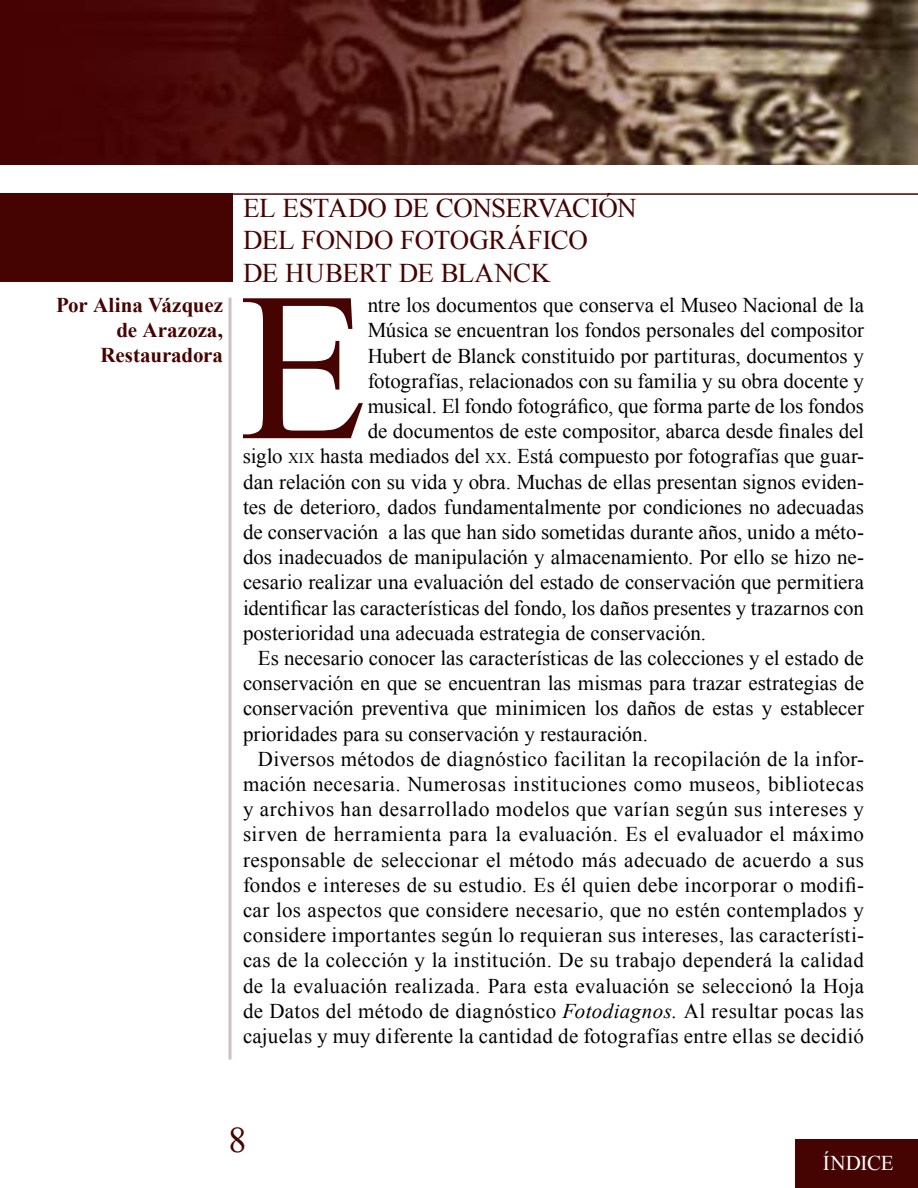
<style>
.page{position:relative;width:918px;height:1188px;background:#fff}
.page>*{position:absolute;margin:0;border:0;box-sizing:border-box;transform-origin:0 0}
.t1{font:211.35px "Times New Roman";color:#450402}
.t2{font:36px "Times New Roman";color:#450402}
.t3{font:27px/32.4px "Times New Roman";letter-spacing:-.015em;color:#450402}
.t4{font:21px "Times New Roman";letter-spacing:.005em;color:#000}
.t5{font:21px "Times New Roman";letter-spacing:.025em;color:#000}
.t6{font:21px "Times New Roman";letter-spacing:.03em;color:#000}
.t7{font:700 21px/25.2px "Times New Roman";letter-spacing:-.005em;color:#450402;text-align:right}
.t8{font:21px "Times New Roman";letter-spacing:-.005em;color:#fff}
.s1{font-size:14.7px}
.s2{font-style:italic}
</style>
<div class="page">
<div style="left:795px;top:1140px;width:123px;height:48px;background:#450402"></div>
<img style="left:0;top:0;width:918px;height:165px">
<hr style="left:232px;top:193px;width:686px;height:2px;background:#460201">
<div style="left:0;top:193px;width:233px;height:89px;background:#450402"></div>
<hr style="left:229px;top:298px;width:3px;height:762px;background:#d1c0c0">
<p class="t7" style="left:56px;top:292px;width:168px">Por Alina Vázquez de Arazoza,<br>Restauradora</p>
<p class="t3" style="left:243px;top:191px;width:395px">EL ESTADO DE CONSERVACIÓN<br>DEL FONDO FOTOGRÁFICO<br>DE HUBERT DE BLANCK</p>
<h1 class="t1" style="left:239px;top:225px;width:131px">E</h1>
<p class="t4" style="left:368px;top:291px;width:498px">ntre los documentos que conserva el Museo Nacional de la</p>
<p class="t4" style="left:368px;top:316px;width:498px">Música se encuentran los fondos personales del compositor</p>
<p class="t4" style="left:368px;top:341px;width:498px">Hubert de Blanck constituido por partituras, documentos y</p>
<p class="t4" style="left:368px;top:367px;width:498px">fotografías, relacionados con su familia y su obra docente y</p>
<p class="t4" style="left:368px;top:392px;width:498px">musical. El fondo fotográfico, que forma parte de los fondos</p>
<p class="t4" style="left:368px;top:417px;width:498px">de documentos de este compositor, abarca desde finales del</p>
<p class="t4" style="left:243px;top:442px;width:622px">siglo <span class="s1">XIX</span> hasta mediados del <span class="s1">XX</span>. Está compuesto por fotografías que guar-</p>
<p class="t4" style="left:243px;top:467px;width:622px">dan relación con su vida y obra. Muchas de ellas presentan signos eviden-</p>
<p class="t4" style="left:243px;top:493px;width:623px">tes de deterioro, dados fundamentalmente por condiciones no adecuadas</p>
<p class="t4" style="left:243px;top:518px;width:622px">de conservación a las que han sido sometidas durante años, unido a méto-</p>
<p class="t4" style="left:243px;top:543px;width:622px">dos inadecuados de manipulación y almacenamiento. Por ello se hizo ne-</p>
<p class="t4" style="left:243px;top:568px;width:623px">cesario realizar una evaluación del estado de conservación que permitiera</p>
<p class="t4" style="left:243px;top:593px;width:622px">identificar las características del fondo, los daños presentes y trazarnos con</p>
<p class="t4" style="left:243px;top:619px;width:465px">posterioridad una adecuada estrategia de conservación.</p>
<p class="t4" style="left:258px;top:644px;width:607px">Es necesario conocer las características de las colecciones y el estado de</p>
<p class="t4" style="left:243px;top:669px;width:623px">conservación en que se encuentran las mismas para trazar estrategias de</p>
<p class="t4" style="left:243px;top:694px;width:622px">conservación preventiva que minimicen los daños de estas y establecer</p>
<p class="t4" style="left:243px;top:719px;width:406px">prioridades para su conservación y restauración.</p>
<p class="t4" style="left:258px;top:745px;width:607px">Diversos métodos de diagnóstico facilitan la recopilación de la infor-</p>
<p class="t5" style="left:243px;top:770px;width:622px">mación necesaria. Numerosas instituciones como museos, bibliotecas</p>
<p class="t6" style="left:243px;top:795px;width:622px">y archivos han desarrollado modelos que varían según sus intereses y</p>
<p class="t4" style="left:243px;top:820px;width:622px">sirven de herramienta para la evaluación. Es el evaluador el máximo</p>
<p class="t4" style="left:243px;top:845px;width:622px">responsable de seleccionar el método más adecuado de acuerdo a sus</p>
<p class="t4" style="left:243px;top:871px;width:622px">fondos e intereses de su estudio. Es él quien debe incorporar o modifi-</p>
<p class="t4" style="left:243px;top:896px;width:623px">car los aspectos que considere necesario, que no estén contemplados y</p>
<p class="t5" style="left:243px;top:921px;width:622px">considere importantes según lo requieran sus intereses, las característi-</p>
<p class="t4" style="left:243px;top:946px;width:623px">cas de la colección y la institución. De su trabajo dependerá la calidad</p>
<p class="t4" style="left:243px;top:971px;width:623px">de la evaluación realizada. Para esta evaluación se seleccionó la Hoja</p>
<p class="t4" style="left:243px;top:997px;width:623px">de Datos del método de diagnóstico <span class="s2">Fotodiagnos.</span> Al resultar pocas las</p>
<p class="t4" style="left:243px;top:1022px;width:622px">cajuelas y muy diferente la cantidad de fotografías entre ellas se decidió</p>
<h2 class="t2" style="left:229px;top:1116px;width:19px">8</h2>
<p class="t8" style="left:823px;top:1149px;width:73px">ÍNDICE</p>
</div>
